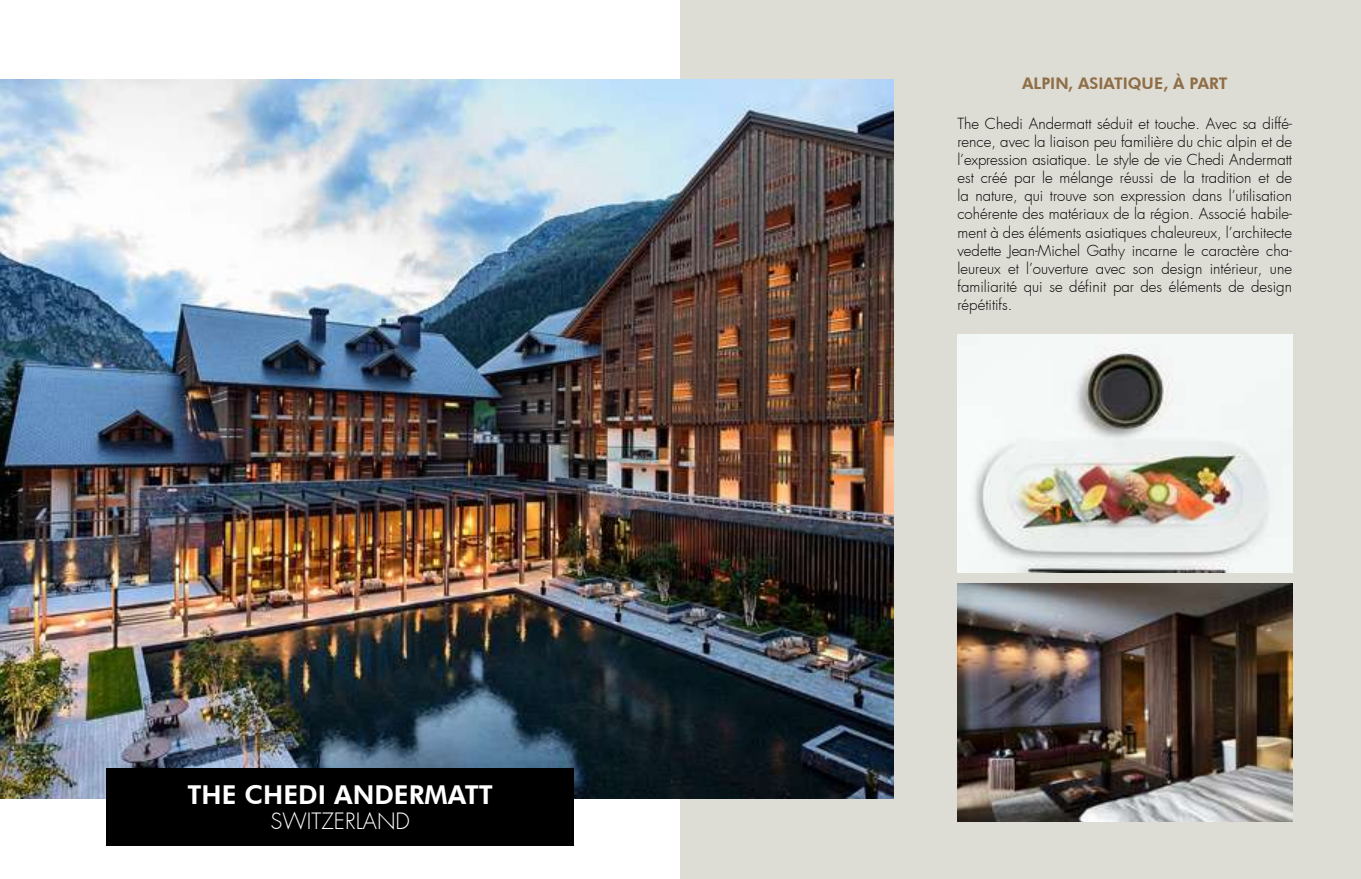
<style>
.page{position:relative;width:1361px;height:879px;background:#fff}
.page>*{position:absolute;margin:0;border:0;box-sizing:border-box;transform-origin:0 0}
.t1{font:800 26px "Futura BT";color:#fff}
.t2{font:300 22px "Futura";color:#fff}
.t3{font:800 16px "Futura BT";color:#8f6d45}
.t4{font:300 15px/18px "Futura";color:#000;text-align:justify}
</style>
<div class="page">
<div style="left:680px;top:0;width:681px;height:879px;background:#dddcd5"></div>
<img style="left:0;top:79px;width:893px;height:719px">
<div style="left:106px;top:768px;width:468px;height:77px;background:#000"></div>
<img style="left:957px;top:583px;width:335px;height:238px">
<img style="left:957px;top:334px;width:335px;height:238px">
<h1 class="t1" style="left:187px;top:779px;width:307px">THE CHEDI ANDERMATT</h1>
<h2 class="t2" style="left:270px;top:807px;width:141px">SWITZERLAND</h2>
<p class="t3" style="left:1022px;top:73px;width:207px">ALPIN, ASIATIQUE, À PART</p>
<p class="t4" style="left:957px;top:115px;width:336px">The Chedi Andermatt séduit et touche. Avec sa diffé&shy;rence, avec la liaison peu familière du chic alpin et de l’expression asiatique. Le style de vie Chedi Andermatt est créé par le mélange réussi de la tradition et de la nature, qui trouve son expression dans l’utilisation cohérente des matériaux de la région. Associé habile&shy;ment à des éléments asiatiques chaleureux, l’architecte vedette Jean-Michel Gathy incarne le caractère cha&shy;leureux et l’ouverture avec son design intérieur, une familiarité qui se définit par des éléments de design répétitifs.</p>
</div>
